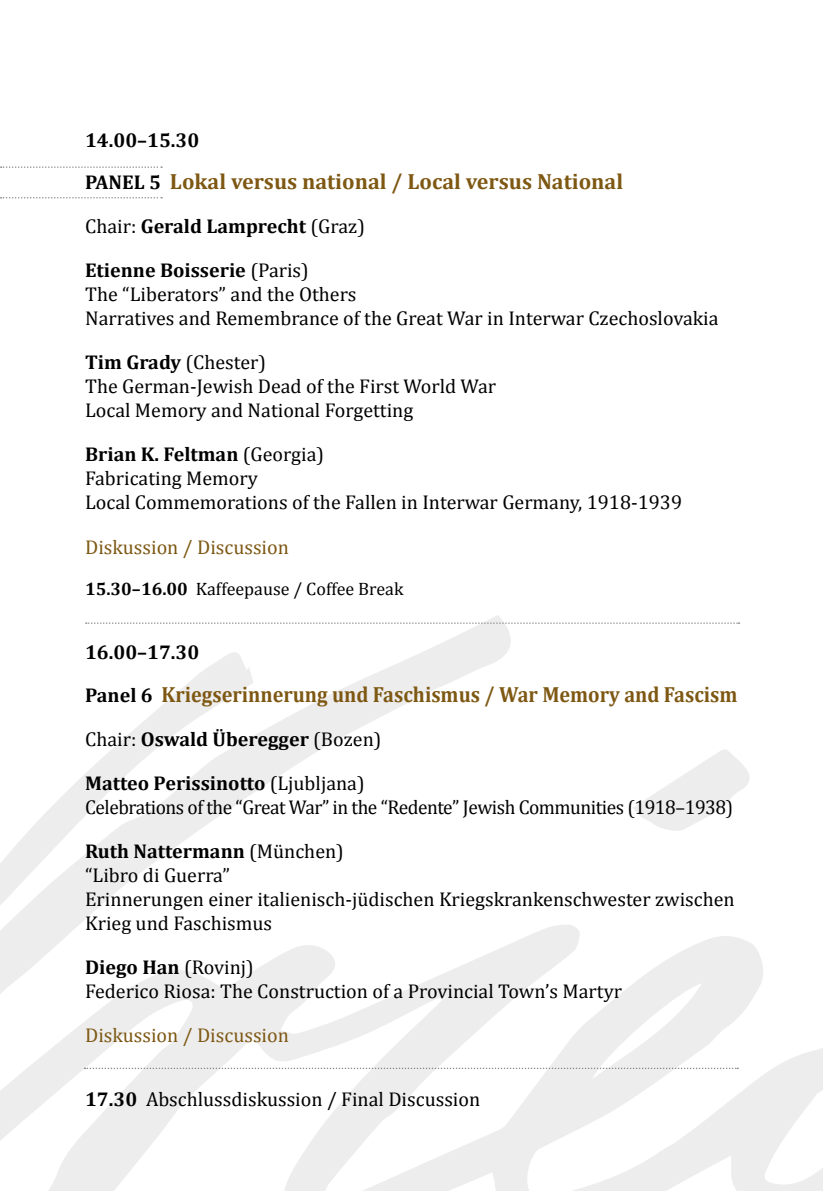
<style>
.page{position:relative;width:823px;height:1191px;background:#fff}
.page>*{position:absolute;margin:0;border:0;box-sizing:border-box;transform-origin:0 0}
.t1{font:700 22px "Cambria";color:#7e5813;scale:.92 1}
.t2{font:700 22px "Cambria";color:#7e5813}
.t3{font:20px/24px "Cambria";color:#000}
.t4{font:20px/24px "Cambria";letter-spacing:-.025em;color:#000}
.t5{font:700 20px "Cambria";color:#000}
.t6{font:20px "Cambria";color:#7e5813}
.t7{font:18px "Cambria";color:#000}
.s1{font-size:20px;color:#000}
.s2{font-weight:400}
.s3{font-weight:700}
</style>
<div class="page">
<svg style="left:0;top:615px;width:822px;height:576px"></svg>
<svg style="left:761px;top:1085px;width:61px;height:102px"></svg>
<svg style="left:86px;top:622px;width:653px;height:2px"></svg>
<svg style="left:84px;top:983px;width:653px;height:96px"></svg>
<svg style="left:1px;top:197px;width:161px;height:1px"></svg>
<svg style="left:1px;top:166px;width:161px;height:2px"></svg>
<p class="t5" style="left:85px;top:128px;width:115px">14.00–15.30</p>
<p class="t2" style="left:85px;top:168px;width:539px"><span class="s1">PANEL 5</span> Lokal versus national / Local versus National</p>
<p class="t5" style="left:85px;top:214px;width:281px"><span class="s2">Chair:</span> Gerald Lamprecht <span class="s2">(Graz)</span></p>
<p class="t3" style="left:85px;top:258px;width:634px"><span class="s3">Etienne Boisserie</span> (Paris)<br>The “Liberators” and the Others<br>Narratives and Remembrance of the Great War in Interwar Czechoslovakia</p>
<p class="t3" style="left:85px;top:350px;width:412px"><span class="s3">Tim Grady</span> (Chester)<br>The German-Jewish Dead of the First World War<br>Local Memory and National Forgetting</p>
<p class="t3" style="left:85px;top:442px;width:598px"><span class="s3">Brian K. Feltman</span> (Georgia)<br>Fabricating Memory<br>Local Commemorations of the Fallen in Interwar Germany, 1918-1939</p>
<p class="t6" style="left:85px;top:535px;width:205px">Diskussion / Discussion</p>
<p class="t7" style="left:85px;top:578px;width:320px"><span class="s3">15.30–16.00</span> Kaffeepause / Coffee Break</p>
<p class="t5" style="left:85px;top:640px;width:115px">16.00–17.30</p>
<p class="t1" style="left:85px;top:680px;width:710px"><span class="s1">Panel 6</span> Kriegserinnerung und Faschismus / War Memory and Fascism</p>
<p class="t5" style="left:85px;top:726px;width:298px"><span class="s2">Chair:</span> Oswald Überegger <span class="s2">(Bozen)</span></p>
<p class="t4" style="left:85px;top:770px;width:649px"><span class="s3">Matteo Perissinotto</span> (Ljubljana)<br>Celebrations of the “Great War” in the “Redente” Jewish Communities (1918–1938)</p>
<p class="t3" style="left:85px;top:838px;width:650px"><span class="s3">Ruth Nattermann</span> (München)<br>“Libro di Guerra”<br>Erinnerungen einer italienisch-jüdischen Kriegskrankenschwester zwischen Krieg und Faschismus</p>
<p class="t3" style="left:85px;top:954px;width:538px"><span class="s3">Diego Han</span> (Rovinj)<br>Federico Riosa: The Construction of a Provincial Town’s Martyr</p>
<p class="t6" style="left:85px;top:1023px;width:205px">Diskussion / Discussion</p>
<p class="t3" style="left:85px;top:1086px;width:396px"><span class="s3">17.30</span> Abschlussdiskussion / Final Discussion</p>
</div>
